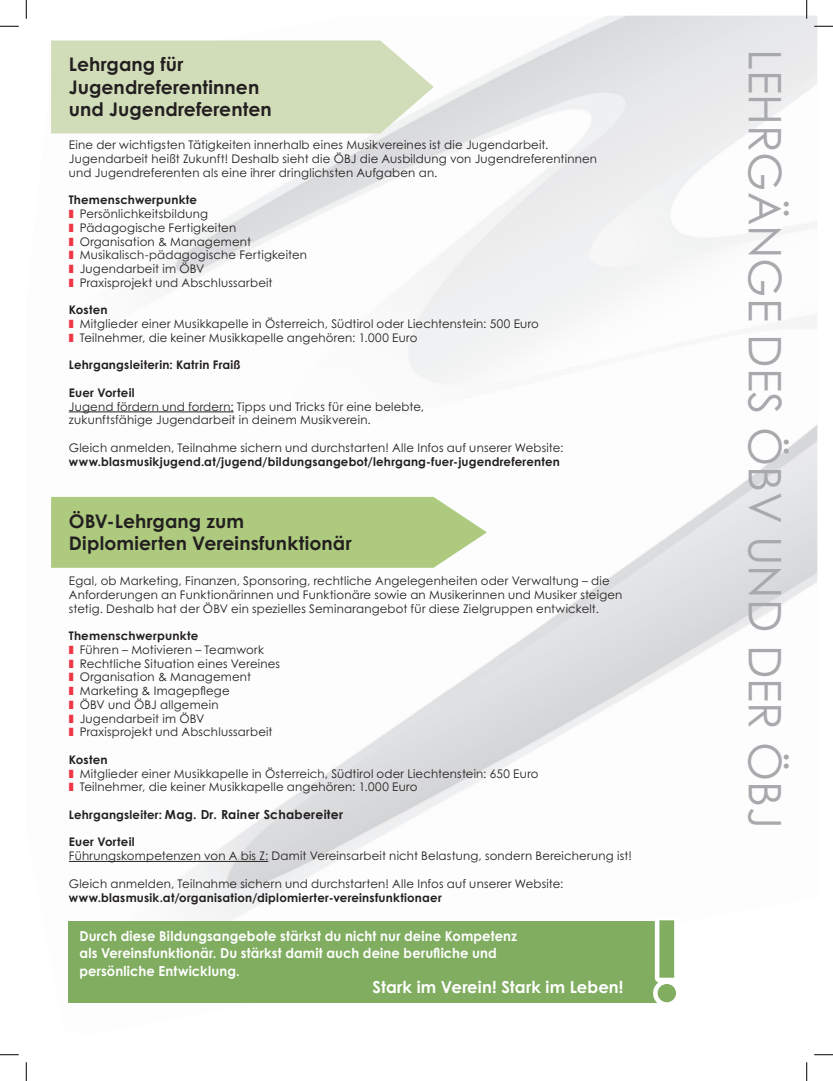
<style>
.page{position:relative;width:833px;height:1081px;background:#fff}
.page>*{position:absolute;margin:0;border:0;box-sizing:border-box;transform-origin:0 0}
.t1{font:45px "Century Gothic Std";color:#a8a9ad}
.t2{font:700 18.75px/22.5px "Century Gothic Std";letter-spacing:.005em;color:#231f20}
.t3{font:700 16.5px "Century Gothic Std";letter-spacing:.005em;color:#fff}
.t4{font:700 13.75px/17.5px "Century Gothic Std";letter-spacing:.01em;color:#fff;scale:.95 1}
.t5{font:700 12.5px "Century Gothic";letter-spacing:.02em;color:#231f20}
.t6{font:11.88px/13.8px "Century Gothic Std";letter-spacing:.015em;color:#231f20}
.t7{font:700 11.88px "Century Gothic Std";letter-spacing:.02em;color:#231f20}
.s1{font-weight:700}
.s2{color:#ee3646}
.s3{font-family:"Century Gothic Std";font-size:11.88px}
</style>
<div class="page">
<img style="left:86px;top:235px;width:110px;height:768px">
<img style="left:51px;top:411px;width:101px;height:592px">
<img style="left:74px;top:317px;width:313px;height:357px">
<img style="left:387px;top:302px;width:344px;height:298px">
<img style="left:691px;top:279px;width:125px;height:237px">
<img style="left:51px;top:593px;width:58px;height:410px">
<img style="left:731px;top:499px;width:85px;height:101px">
<img style="left:131px;top:615px;width:312px;height:305px">
<img style="left:443px;top:600px;width:345px;height:201px">
<img style="left:780px;top:764px;width:8px;height:37px">
<img style="left:187px;top:913px;width:313px;height:90px">
<svg style="left:51px;top:496px;width:435px;height:71px;background:#b2cd87"></svg>
<svg style="left:51px;top:40px;width:382px;height:93px;background:#d3debd"></svg>
<hr style="left:69px;top:411px;width:164px;height:1px;background:#231f20">
<hr style="left:69px;top:860px;width:199px;height:1px;background:#231f20">
<div style="left:69px;top:920px;width:597px;height:82px;background:#80ad60"></div>
<svg style="left:650px;top:920px;width:26px;height:83px"></svg>
<svg style="left:0;top:25px;width:19px;height:2px"></svg>
<svg style="left:813px;top:25px;width:19px;height:2px"></svg>
<svg style="left:0;top:1054px;width:19px;height:1px"></svg>
<svg style="left:814px;top:1054px;width:18px;height:1px"></svg>
<svg style="left:25px;top:0;width:2px;height:19px"></svg>
<svg style="left:25px;top:1062px;width:2px;height:18px"></svg>
<svg style="left:805px;top:0;width:2px;height:19px"></svg>
<svg style="left:806px;top:1062px;width:1px;height:18px"></svg>
<h2 class="t2" style="left:69px;top:53px;width:204px">Lehrgang für<br>Jugendreferentinnen und Jugendreferenten</h2>
<p class="t6" style="left:69px;top:138px;width:529px">Eine der wichtigsten Tätigkeiten innerhalb eines Musikvereines ist die Jugendarbeit.<br>Jugendarbeit heißt Zukunft! Deshalb sieht die ÖBJ die Ausbildung von Jugendreferentinnen und Jugendreferenten als eine ihrer dringlichsten Aufgaben an.</p>
<p class="t6" style="left:69px;top:193px;width:239px"><span class="s1">Themenschwerpunkte<br></span><span class="s2">❚</span> Persönlichkeitsbildung<br><span class="s2">❚</span> Pädagogische Fertigkeiten<br><span class="s2">❚</span> Organisation &amp; Management<br><span class="s2">❚</span> Musikalisch-pädagogische Fertigkeiten <span class="s2">❚</span> Jugendarbeit im ÖBV<br><span class="s2">❚</span> Praxisprojekt und Abschlussarbeit</p>
<p class="t6" style="left:69px;top:303px;width:471px"><span class="s1">Kosten<br></span><span class="s2">❚</span> Mitglieder einer Musikkapelle in Österreich, Südtirol oder Liechtenstein: 500 Euro <span class="s2">❚</span> Teilnehmer, die keiner Musikkapelle angehören: 1.000 Euro</p>
<p class="t7" style="left:69px;top:357px;width:173px">Lehrgangsleiterin: Katrin Fraiß</p>
<p class="t7" style="left:69px;top:385px;width:67px">Euer Vorteil</p>
<p class="t6" style="left:69px;top:399px;width:356px">Jugend fördern und fordern: Tipps und Tricks für eine belebte, zukunftsfähige Jugendarbeit in deinem Musikverein.</p>
<p class="t6" style="left:69px;top:440px;width:495px">Gleich anmelden, Teilnahme sichern und durchstarten! Alle Infos auf unserer Website:</p>
<p class="t7" style="left:69px;top:454px;width:492px">www.blasmusikjugend.at/jugend/bildungsangebot/lehrgang-fuer-jugendreferenten</p>
<h2 class="t2" style="left:69px;top:509px;width:284px">ÖBV-Lehrgang zum<br>Diplomierten Vereinsfunktionär</h2>
<p class="t6" style="left:69px;top:573px;width:554px">Egal, ob Marketing, Finanzen, Sponsoring, rechtliche Angelegenheiten oder Verwaltung – die<br>Anforderungen an Funktionärinnen und Funktionäre sowie an Musikerinnen und Musiker steigen stetig. Deshalb hat der ÖBV ein spezielles Seminarangebot für diese Zielgruppen entwickelt.</p>
<p class="t6" style="left:69px;top:628px;width:213px"><span class="s1">Themenschwerpunkte<br></span><span class="s2">❚</span> Führen – Motivieren – Teamwork<br><span class="s2">❚</span> Rechtliche Situation eines Vereines <span class="s2">❚</span> Organisation &amp; Management<br><span class="s2">❚</span> Marketing &amp; Imagepflege<br><span class="s2">❚</span> ÖBV und ÖBJ allgemein<br><span class="s2">❚</span> Jugendarbeit im ÖBV<br><span class="s2">❚</span> Praxisprojekt und Abschlussarbeit</p>
<p class="t6" style="left:69px;top:752px;width:471px"><span class="s1">Kosten<br></span><span class="s2">❚</span> Mitglieder einer Musikkapelle in Österreich, Südtirol oder Liechtenstein: 650 Euro <span class="s2">❚</span> Teilnehmer, die keiner Musikkapelle angehören: 1.000 Euro</p>
<p class="t5" style="left:69px;top:804px;width:275px"><span class="s3">Lehrgangsleiter:</span> Mag. Dr. Rainer Schabereiter</p>
<p class="t7" style="left:69px;top:834px;width:67px">Euer Vorteil</p>
<p class="t6" style="left:69px;top:848px;width:564px">Führungskompetenzen von A bis Z: Damit Vereinsarbeit nicht Belastung, sondern Bereicherung ist!</p>
<p class="t6" style="left:69px;top:876px;width:495px">Gleich anmelden, Teilnahme sichern und durchstarten! Alle Infos auf unserer Website:</p>
<p class="t7" style="left:69px;top:889px;width:374px">www.blasmusik.at/organisation/diplomierter-vereinsfunktionaer</p>
<p class="t4" style="left:79px;top:926px;width:462px">Durch diese Bildungsangebote stärkst du nicht nur deine Kompetenz als Vereinsfunktionär. Du stärkst damit auch deine berufliche und persönliche Entwicklung.</p>
<h3 class="t3" style="left:372px;top:976px;width:252px">Stark im Verein! Stark im Leben!</h3>
<h1 class="t1" style="left:792px;top:49px;width:780px;rotate:90deg">LEHRGÄNGE DES ÖBV UND DER ÖBJ</h1>
</div>
